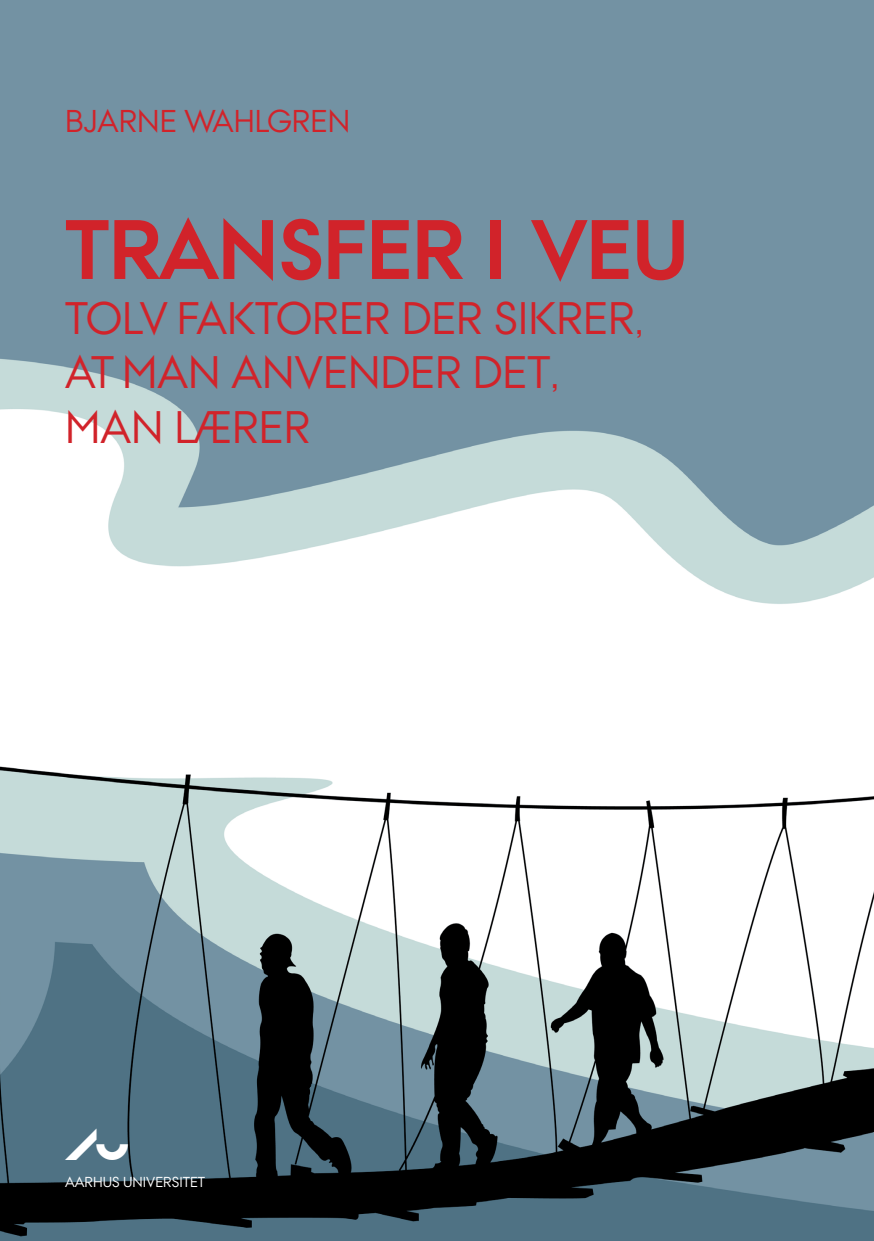
<style>
.page{position:relative;width:874px;height:1241px;background:#fff}
.page>*{position:absolute;margin:0;border:0;box-sizing:border-box;transform-origin:0 0}
.t1{font:700 84px "AU Passata";color:#d1232a}
.t2{font:45.5px "AU Passata";color:#d1232a}
.t3{font:31.5px "AU Passata";color:#d1232a}
.t4{font:31.5px "AU Peto";color:#fff}
.t5{font:14.35px "AU Passata";color:#fff}
</style>
<div class="page">
<img style="left:0;top:358px;width:873px;height:882px">
<p class="t3" style="left:65px;top:102px;width:286px">BJARNE WAHLGREN</p>
<p class="t1" style="left:65px;top:201px;width:624px">TRANSFER I VEU</p>
<p class="t2" style="left:65px;top:291px;width:580px">TOLV FAKTORER DER SIKRER,</p>
<p class="t2" style="left:65px;top:346px;width:495px">AT MAN ANVENDER DET,</p>
<p class="t2" style="left:65px;top:400px;width:247px">MAN LÆRER</p>
<p class="t4" style="left:65px;top:1130px;width:64px">au</p>
<p class="t5" style="left:65px;top:1173px;width:141px">AARHUS UNIVERSITET</p>
</div>
